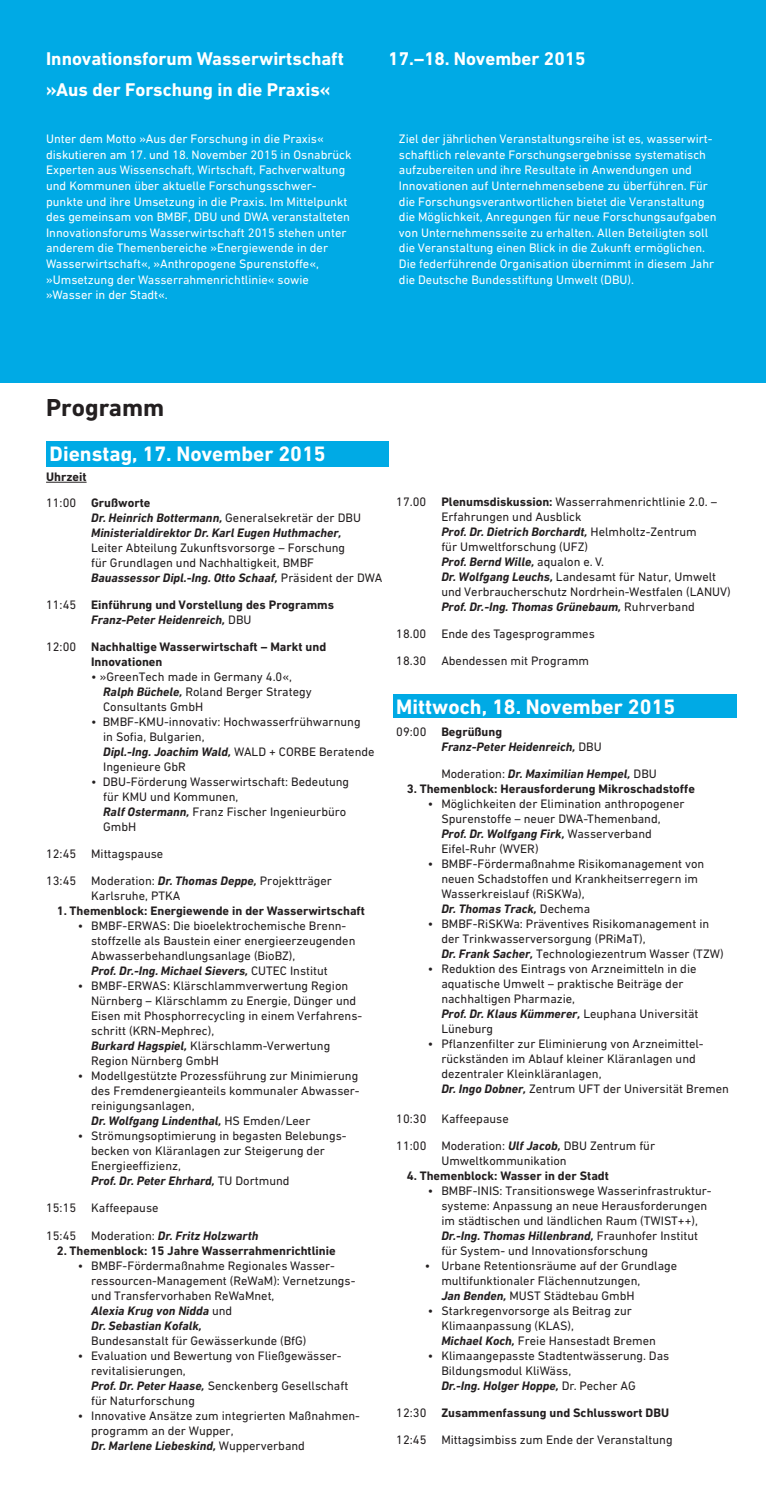
<style>
.page{position:relative;width:766px;height:1510px;background:#fff}
.page>*{position:absolute;margin:0;border:0;box-sizing:border-box;transform-origin:0 0}
.t1{font:700 25px "DIN Next W1 G";color:#231f20}
.t2{font:700 21.25px "DIN Next W1 G";color:#fff}
.t3{font:700 18.75px/31.1px "DIN Next W1 G";color:#fff}
.t4{font:12.5px/15px "DIN Next W1 G";color:#231f20}
.t5{font:12.5px/15.6px "DIN Next W1 G";color:#fff}
.t6{font:700 12.5px/15px "DIN Next W1 G";color:#231f20}
.t7{font:italic 700 12.5px/15px "DIN Next W1 G";color:#231f20}
.s1{font-weight:400}
.s2{font-weight:400;font-style:normal}
.s3{font-weight:700;font-style:italic}
.s4{font-style:italic}
.s5{font-weight:700}
.s6{font-style:normal}
</style>
<div class="page">
<div style="left:0;top:0;width:765px;height:383px;background:#00aae5"></div>
<hr style="left:46px;top:482px;width:41px;height:1px;background:#231f20">
<div style="left:46px;top:441px;width:343px;height:26px;background:#00aae5"></div>
<div style="left:392px;top:694px;width:344px;height:24px;background:#00aae5"></div>
<h3 class="t3" style="left:388px;top:43px;width:199px">17.–18. November 2015</h3>
<h3 class="t3" style="left:46px;top:43px;width:299px">Innovationsforum Wasserwirtschaft »Aus der Forschung in die Praxis«</h3>
<p class="t5" style="left:46px;top:131px;width:307px">Unter dem Motto »Aus der Forschung in die Praxis« diskutieren am 17. und 18. November 2015 in Osnabrück Experten aus Wissenschaft, Wirtschaft, Fachverwaltung und Kommunen über aktuelle Forschungsschwer&shy;punkte und ihre Umsetzung in die Praxis. Im Mittelpunkt des gemeinsam von BMBF, DBU und DWA veranstalteten Innovationsforums Wasserwirtschaft 2015 stehen unter anderem die Themenbereiche »Energiewende in der Wasserwirtschaft«, »Anthropogene Spurenstoffe«, »Umsetzung der Wasserrahmenrichtlinie« sowie »Wasser in der Stadt«.</p>
<p class="t5" style="left:399px;top:131px;width:319px">Ziel der jährlichen Veranstaltungsreihe ist es, wasserwirt&shy;schaftlich relevante Forschungsergebnisse systematisch aufzubereiten und ihre Resultate in Anwendungen und Innovationen auf Unternehmensebene zu überführen. Für die Forschungsverantwortlichen bietet die Veranstaltung die Möglichkeit, Anregungen für neue Forschungsaufgaben von Unternehmensseite zu erhalten. Allen Beteiligten soll die Veranstaltung einen Blick in die Zukunft ermöglichen.<br>Die federführende Organisation übernimmt in diesem Jahr die Deutsche Bundesstiftung Umwelt (DBU).</p>
<h1 class="t1" style="left:46px;top:392px;width:120px">Programm</h1>
<h2 class="t2" style="left:50px;top:441px;width:277px">Dienstag, 17. November 2015</h2>
<p class="t6" style="left:46px;top:463px;width:106px;line-height:26.2px">Uhrzeit<br><span class="s1">11:00</span> Grußworte</p>
<p class="t7" style="left:91px;top:510px;width:271px">Dr. Heinrich Bottermann, <span class="s2">Generalsekretär der DBU<br></span>Ministerialdirektor Dr. Karl Eugen Huthmacher,</p>
<p class="t4" style="left:91px;top:540px;width:292px">Leiter Abteilung Zukunftsvorsorge – Forschung<br>für Grundlagen und Nachhaltigkeit, BMBF<br><span class="s3">Bauassessor Dipl.-Ing. Otto Schaaf,</span> Präsident der DWA</p>
<p class="t6" style="left:91px;top:597px;width:244px;text-indent:-45px"><span class="s1">11:45</span> Einführung und Vorstellung des Programms<br><span class="s4">Franz-Peter Heidenreich,</span> <span class="s1">DBU</span></p>
<p class="t6" style="left:91px;top:639px;width:236px;text-indent:-45px"><span class="s1">12:00</span> Nachhaltige Wasserwirtschaft – Markt und<br>Innovationen</p>
<p class="t4" style="left:103px;top:669px;width:210px;text-indent:-12px">• »GreenTech made in Germany 4.0«,<br><span class="s3">Ralph Büchele,</span> Roland Berger Strategy<br>Consultants GmbH</p>
<p class="t4" style="left:103px;top:714px;width:273px;text-indent:-12px">• BMBF-KMU-innovativ: Hochwasserfrühwarnung<br>in Sofia, Bulgarien,<br><span class="s3">Dipl.-Ing. Joachim Wald,</span> WALD + CORBE Beratende Ingenieure GbR</p>
<p class="t4" style="left:103px;top:774px;width:247px;text-indent:-12px">• DBU-Förderung Wasserwirtschaft: Bedeutung für KMU und Kommunen,<br><span class="s3">Ralf Ostermann,</span> Franz Fischer Ingenieurbüro<br>GmbH</p>
<p class="t4" style="left:46px;top:840px;width:287px;line-height:27px">12:45 Mittagspause<br>13:45 Moderation: <span class="s3">Dr. Thomas Deppe,</span> Projektträger</p>
<p class="t4" style="left:91px;top:888px;width:91px">Karlsruhe, PTKA</p>
<p class="t6" style="left:57px;top:903px;width:310px">1. Themenblock: Energiewende in der Wasserwirtschaft</p>
<p class="t4" style="left:91px;top:918px;width:266px;text-indent:-13px">• BMBF-ERWAS: Die bioelektrochemische Brenn&shy;stoffzelle als Baustein einer energieerzeugenden Abwasserbehandlungsanlage (BioBZ),<br><span class="s3">Prof. Dr.-Ing. Michael Sievers,</span> CUTEC Institut</p>
<p class="t4" style="left:91px;top:978px;width:272px;text-indent:-13px">• BMBF-ERWAS: Klärschlammverwertung Region Nürnberg – Klärschlamm zu Energie, Dünger und Eisen mit Phosphorrecycling in einem Verfahrens&shy;schritt (KRN-Mephrec),<br><span class="s3">Burkard Hagspiel,</span> Klärschlamm-Verwertung Region Nürnberg GmbH</p>
<p class="t4" style="left:91px;top:1068px;width:270px;text-indent:-13px">• Modellgestützte Prozessführung zur Minimierung des Fremdenergieanteils kommunaler Abwasser&shy;reinigungsanlagen,<br><span class="s3">Dr. Wolfgang Lindenthal,</span> HS Emden/Leer</p>
<p class="t4" style="left:91px;top:1128px;width:257px;text-indent:-13px">• Strömungsoptimierung in begasten Belebungs&shy;becken von Kläranlagen zur Steigerung der Energieeffizienz,<br><span class="s3">Prof. Dr. Peter Ehrhard,</span> TU Dortmund</p>
<p class="t4" style="left:46px;top:1194px;width:214px;line-height:27px">15:15 Kaffeepause<br>15:45 Moderation: <span class="s3">Dr. Fritz Holzwarth</span></p>
<p class="t6" style="left:57px;top:1242px;width:280px">2. Themenblock: 15 Jahre Wasserrahmenrichtlinie</p>
<p class="t4" style="left:91px;top:1257px;width:266px;text-indent:-13px">• BMBF-Fördermaßnahme Regionales Wasser&shy;ressourcen-Management (ReWaM): Vernetzungs&shy;und Transfervorhaben ReWaMnet,<br><span class="s3">Alexia Krug von Nidda</span> und<br><span class="s3">Dr. Sebastian Kofalk,</span></p>
<p class="t4" style="left:91px;top:1332px;width:217px">Bundesanstalt für Gewässerkunde (BfG)</p>
<p class="t4" style="left:91px;top:1347px;width:259px;text-indent:-13px">• Evaluation und Bewertung von Fließgewässer&shy;revitalisierungen,<br><span class="s3">Prof. Dr. Peter Haase,</span> Senckenberg Gesellschaft für Naturforschung</p>
<p class="t4" style="left:91px;top:1407px;width:270px;text-indent:-13px">• Innovative Ansätze zum integrierten Maßnahmen&shy;programm an der Wupper,<br><span class="s3">Dr. Marlene Liebeskind,</span> Wupperverband</p>
<p class="t4" style="left:441px;top:494px;width:291px;text-indent:-45px">17.00 <span class="s5">Plenumsdiskussion:</span> Wasserrahmenrichtlinie 2.0. – Erfahrungen und Ausblick<br><span class="s3">Prof. Dr. Dietrich Borchardt,</span> Helmholtz-Zentrum<br>für Umweltforschung (UFZ)<br><span class="s3">Prof. Bernd Wille,</span> aqualon e. V.<br><span class="s3">Dr. Wolfgang Leuchs,</span> Landesamt für Natur, Umwelt und Verbraucherschutz Nordrhein-Westfalen (LANUV)<br><span class="s3">Prof. Dr.-Ing. Thomas Grünebaum,</span> Ruhrverband</p>
<p class="t4" style="left:396px;top:620px;width:200px;line-height:27px">18.00 Ende des Tagesprogrammes<br>18.30 Abendessen mit Programm</p>
<h2 class="t2" style="left:396px;top:694px;width:280px">Mittwoch, 18. November 2015</h2>
<p class="t7" style="left:441px;top:724px;width:162px;text-indent:-45px"><span class="s2">09:00</span> <span class="s6">Begrüßung<br></span>Franz-Peter Heidenreich, <span class="s2">DBU</span></p>
<p class="t7" style="left:441px;top:766px;width:217px"><span class="s2">Moderation:</span> Dr. Maximilian Hempel, <span class="s2">DBU</span></p>
<p class="t6" style="left:407px;top:781px;width:289px">3. Themenblock: Herausforderung Mikroschadstoffe</p>
<p class="t4" style="left:441px;top:796px;width:245px;text-indent:-13px">• Möglichkeiten der Elimination anthropogener Spurenstoffe – neuer DWA-Themenband, <span class="s3">Prof. Dr. Wolfgang Firk,</span> Wasserverband Eifel-Ruhr (WVER)</p>
<p class="t4" style="left:441px;top:856px;width:264px;text-indent:-13px">• BMBF-Fördermaßnahme Risikomanagement von neuen Schadstoffen und Krankheitserregern im Wasserkreislauf (RiSKWa),<br><span class="s3">Dr. Thomas Track,</span> Dechema</p>
<p class="t4" style="left:441px;top:916px;width:283px;text-indent:-13px">• BMBF-RiSKWa: Präventives Risikomanagement in der Trinkwasserversorgung (PRiMaT),<br><span class="s3">Dr. Frank Sacher,</span> Technologiezentrum Wasser (TZW)</p>
<p class="t4" style="left:441px;top:961px;width:258px;text-indent:-13px">• Reduktion des Eintrags von Arzneimitteln in die aquatische Umwelt – praktische Beiträge der nachhaltigen Pharmazie,<br><span class="s3">Prof. Dr. Klaus Kümmerer,</span> Leuphana Universität Lüneburg</p>
<p class="t4" style="left:441px;top:1036px;width:289px;text-indent:-13px">• Pflanzenfilter zur Eliminierung von Arzneimittel&shy;rückständen im Ablauf kleiner Kläranlagen und dezentraler Kleinkläranlagen,<br><span class="s3">Dr. Ingo Dobner,</span> Zentrum UFT der Universität Bremen</p>
<p class="t4" style="left:396px;top:1105px;width:260px;line-height:27px">10:30 Kaffeepause<br>11:00 Moderation: <span class="s3">Ulf Jacob,</span> DBU Zentrum für</p>
<p class="t4" style="left:441px;top:1153px;width:127px">Umweltkommunikation</p>
<p class="t6" style="left:407px;top:1168px;width:203px">4. Themenblock: Wasser in der Stadt</p>
<p class="t4" style="left:441px;top:1183px;width:272px;text-indent:-13px">• BMBF-INIS: Transitionswege Wasserinfrastruktur&shy;systeme: Anpassung an neue Herausforderungen im städtischen und ländlichen Raum (TWIST++), <span class="s3">Dr.-Ing. Thomas Hillenbrand,</span> Fraunhofer Institut für System- und Innovationsforschung</p>
<p class="t4" style="left:441px;top:1258px;width:237px;text-indent:-16px">• Urbane Retentionsräume auf der Grundlage multifunktionaler Flächennutzungen,<br><span class="s3">Jan Benden,</span> MUST Städtebau GmbH</p>
<p class="t4" style="left:441px;top:1303px;width:216px;text-indent:-13px">• Starkregenvorsorge als Beitrag zur<br>Klimaanpassung (KLAS),<br><span class="s3">Michael Koch,</span> Freie Hansestadt Bremen</p>
<p class="t4" style="left:441px;top:1348px;width:229px;text-indent:-13px">• Klimaangepasste Stadtentwässerung. Das<br>Bildungsmodul KliWäss,<br><span class="s3">Dr.-Ing. Holger Hoppe,</span> Dr. Pecher AG</p>
<p class="t4" style="left:396px;top:1399px;width:278px;line-height:27px">12:30 <span class="s5">Zusammenfassung und Schlusswort DBU<br></span>12:45 Mittagsimbiss zum Ende der Veranstaltung</p>
</div>
